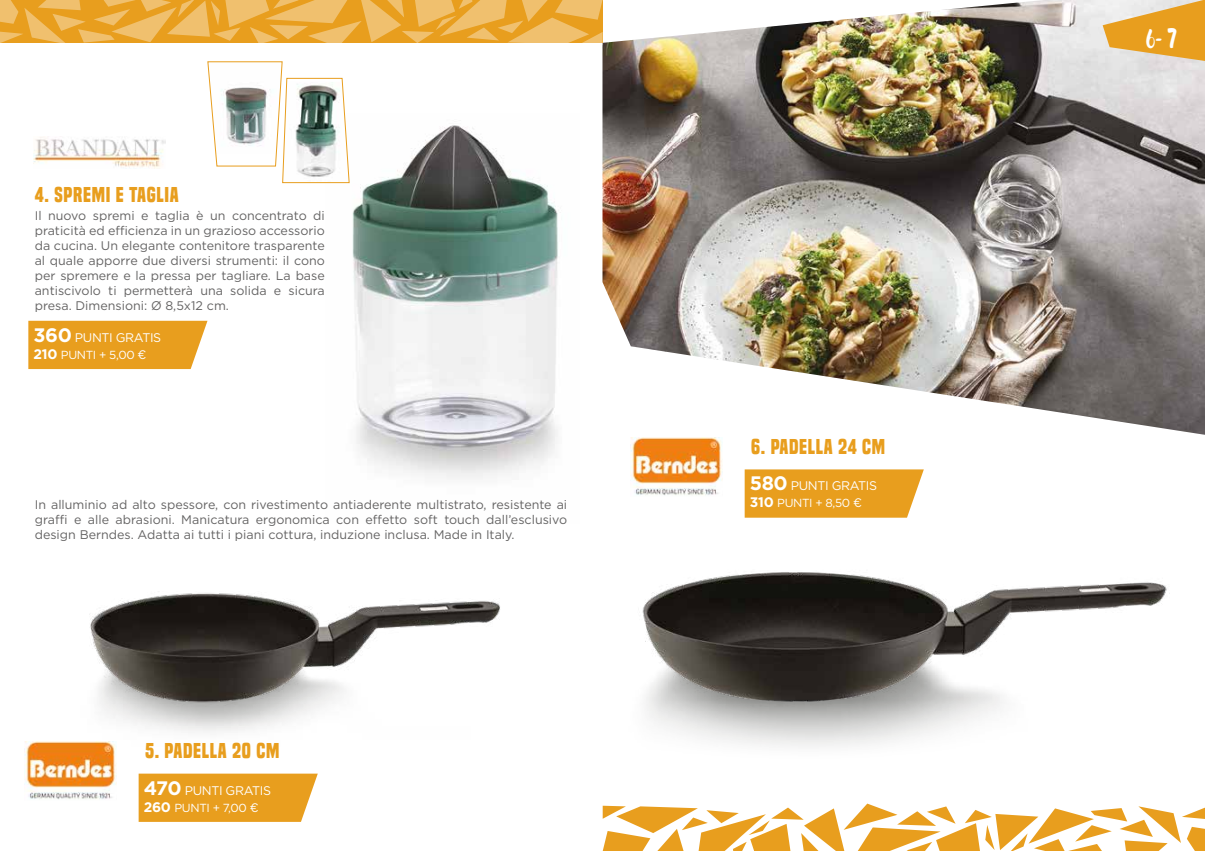
<style>
.page{position:relative;width:1205px;height:851px;background:#fff}
.page>*{position:absolute;margin:0;border:0;box-sizing:border-box;transform-origin:0 0}
.t1{font:23.38px "Brusher";color:#fff;scale:.8 1}
.t2{font:700 20px "Built Titling Rg";letter-spacing:.035em;color:#e89e1e}
.t3{font:12.5px/15px "Gotham";color:#646363;text-align:justify}
.t4{font:12.5px "Gotham";letter-spacing:-.03em;color:#fff}
.t5{font:11.75px "Gotham";letter-spacing:-.03em;color:#fff}
.s1{font-weight:700;font-size:19.5px}
.s2{font-weight:700;font-size:13.88px}
.s3{font-size:12.38px}
</style>
<div class="page">
<img style="left:636px;top:572px;width:534px;height:145px">
<img style="left:602px;top:0;width:603px;height:435px">
<img style="left:352px;top:125px;width:206px;height:354px">
<svg style="left:603px;top:803px;width:602px;height:47px"></svg>
<svg style="left:0;top:0;width:604px;height:47px;background:#edb555"></svg>
<svg style="left:1102px;top:0;width:103px;height:61px;background:#e8b762"></svg>
<div style="left:28px;top:321px;width:179px;height:48px;background:#e89e1e"></div>
<svg style="left:745px;top:469px;width:179px;height:48px;background:#e9a32a"></svg>
<svg style="left:207px;top:61px;width:143px;height:123px"></svg>
<img style="left:33px;top:137px;width:133px;height:32px">
<img style="left:631px;top:437px;width:91px;height:59px">
<img style="left:89px;top:593px;width:411px;height:139px">
<svg style="left:139px;top:773px;width:179px;height:48px;background:#e9a32b"></svg>
<img style="left:25px;top:741px;width:92px;height:59px">
<h2 class="t2" style="left:35px;top:182px;width:145px">4. SPREMI E TAGLIA</h2>
<p class="t3" style="left:35px;top:208px;width:292px">Il nuovo spremi e taglia è un concentrato di praticità ed efficienza in un grazioso accessorio da cucina. Un elegante contenitore trasparente al quale apporre due diversi strumenti: il cono per spremere e la pressa per tagliare. La base antiscivolo ti permetterà una solida e sicura presa. Dimensioni: Ø 8,5x12 cm.</p>
<p class="t4" style="left:34px;top:329px;width:129px"><span class="s1">360</span> PUNTI GRATIS</p>
<p class="t5" style="left:34px;top:347px;width:114px"><span class="s2">210</span> PUNTI + 5,00 <span class="s3">€</span></p>
<h2 class="t2" style="left:751px;top:435px;width:136px">6. PADELLA 24 CM</h2>
<p class="t4" style="left:750px;top:478px;width:129px"><span class="s1">580</span> PUNTI GRATIS</p>
<p class="t3" style="left:35px;top:496px;width:534px">In alluminio ad alto spessore, con rivestimento antiaderente multistrato, resistente ai</p>
<p class="t5" style="left:750px;top:495px;width:114px"><span class="s2">310</span> PUNTI + 8,50 <span class="s3">€</span></p>
<p class="t3" style="left:35px;top:511px;width:534px">graffi e alle abrasioni. Manicatura ergonomica con effetto soft touch dall’esclusivo design Berndes. Adatta ai tutti i piani cottura, induzione inclusa. Made in Italy.</p>
<h2 class="t2" style="left:145px;top:739px;width:136px">5. PADELLA 20 CM</h2>
<p class="t4" style="left:144px;top:782px;width:129px"><span class="s1">470</span> PUNTI GRATIS</p>
<p class="t5" style="left:144px;top:799px;width:116px"><span class="s2">260</span> PUNTI + 7,00 <span class="s3">€</span></p>
<h1 class="t1" style="left:1145px;top:25px;width:40px">6- 7</h1>
</div>
